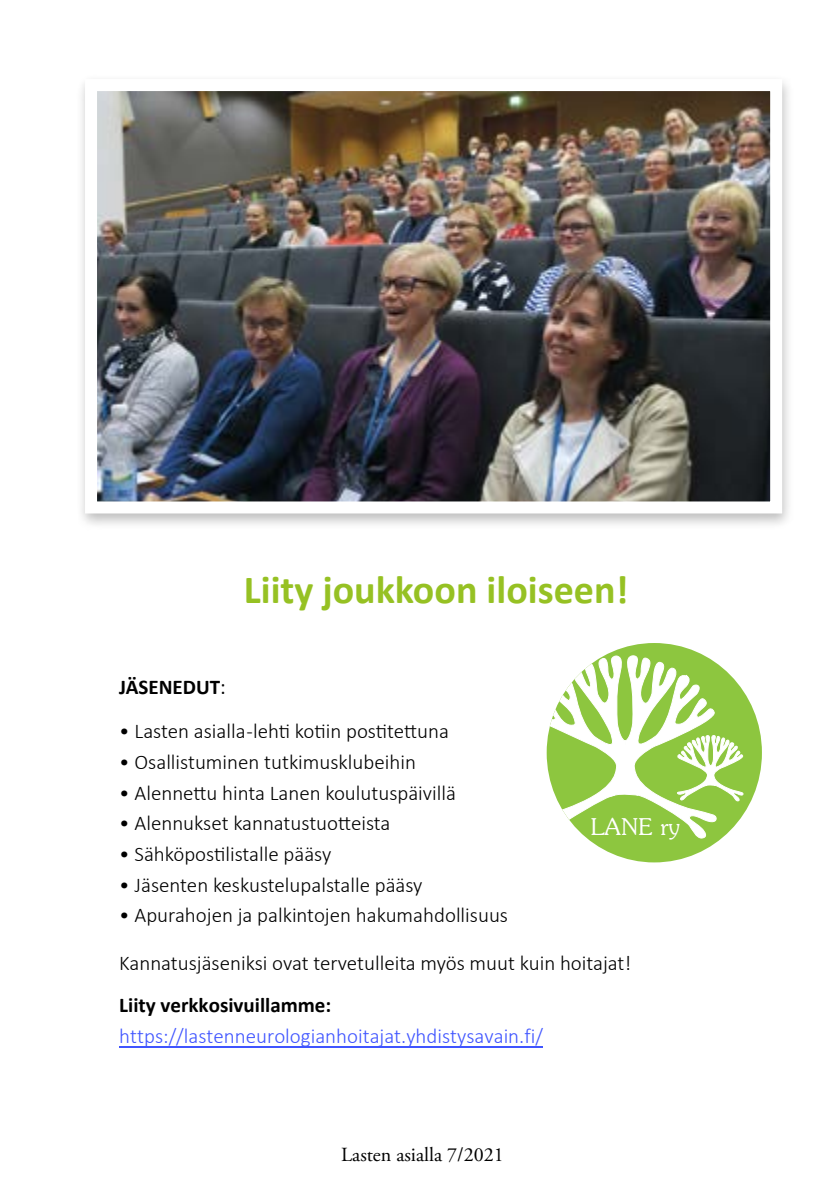
<style>
.page{position:relative;width:840px;height:1191px;background:#fff}
.page>*{position:absolute;margin:0;border:0;box-sizing:border-box;transform-origin:0 0}
.t1{font:700 40px "Calibri";color:#96c123}
.t2{font:37.2px "Jasmine UPC";color:#fff}
.t3{font:300 21px "Calibri";color:#000}
.t4{font:300 21px "Calibri";color:#4055ff}
.t5{font:700 21px "Calibri";color:#000}
.t6{font:20px "Adobe Garamond Pro";color:#000}
.s1{font-weight:400}
</style>
<div class="page">
<div style="left:76px;top:74px;width:718px;height:456px;background:#000;opacity:.27"></div>
<img style="left:98px;top:92px;width:670px;height:408px">
<div style="left:85px;top:79px;width:696px;height:434px;border:12px solid #fff"></div>
<hr style="left:119px;top:1046px;width:423px;height:1px;background:#4055ff">
<svg style="left:588px;top:643px;width:173px;height:219px"></svg>
<svg style="left:546px;top:655px;width:196px;height:184px"></svg>
<h1 class="t1" style="left:244px;top:561px;width:386px">Liity joukkoon iloiseen!</h1>
<p class="t5" style="left:119px;top:672px;width:108px">JÄSENEDUT<span class="s1">:</span></p>
<p class="t3" style="left:119px;top:718px;width:331px">• Lasten asialla -lehti kotiin postitettuna</p>
<p class="t3" style="left:119px;top:749px;width:298px">• Osallistuminen tutkimusklubeihin</p>
<p class="t3" style="left:119px;top:779px;width:338px">• Alennettu hinta Lanen koulutuspäivillä</p>
<p class="t3" style="left:119px;top:810px;width:272px">• Alennukset kannatustuotteista</p>
<p class="t3" style="left:119px;top:841px;width:213px">• Sähköpostilistalle pääsy</p>
<p class="t3" style="left:119px;top:871px;width:304px">• Jäsenten keskustelupalstalle pääsy</p>
<p class="t3" style="left:119px;top:902px;width:390px">• Apurahojen ja palkintojen hakumahdollisuus</p>
<p class="t3" style="left:119px;top:950px;width:513px">Kannatusjäseniksi ovat tervetulleita myös muut kuin hoitajat!</p>
<p class="t5" style="left:119px;top:990px;width:213px">Liity verkkosivuillamme:</p>
<p class="t4" style="left:119px;top:1022px;width:425px">https://lastenneurologianhoitajat.yhdistysavain.fi/</p>
<h2 class="t2" style="left:590px;top:801px;width:91px">LANE ry</h2>
<p class="t6" style="left:341px;top:1142px;width:164px">Lasten asialla 7/2021</p>
</div>
